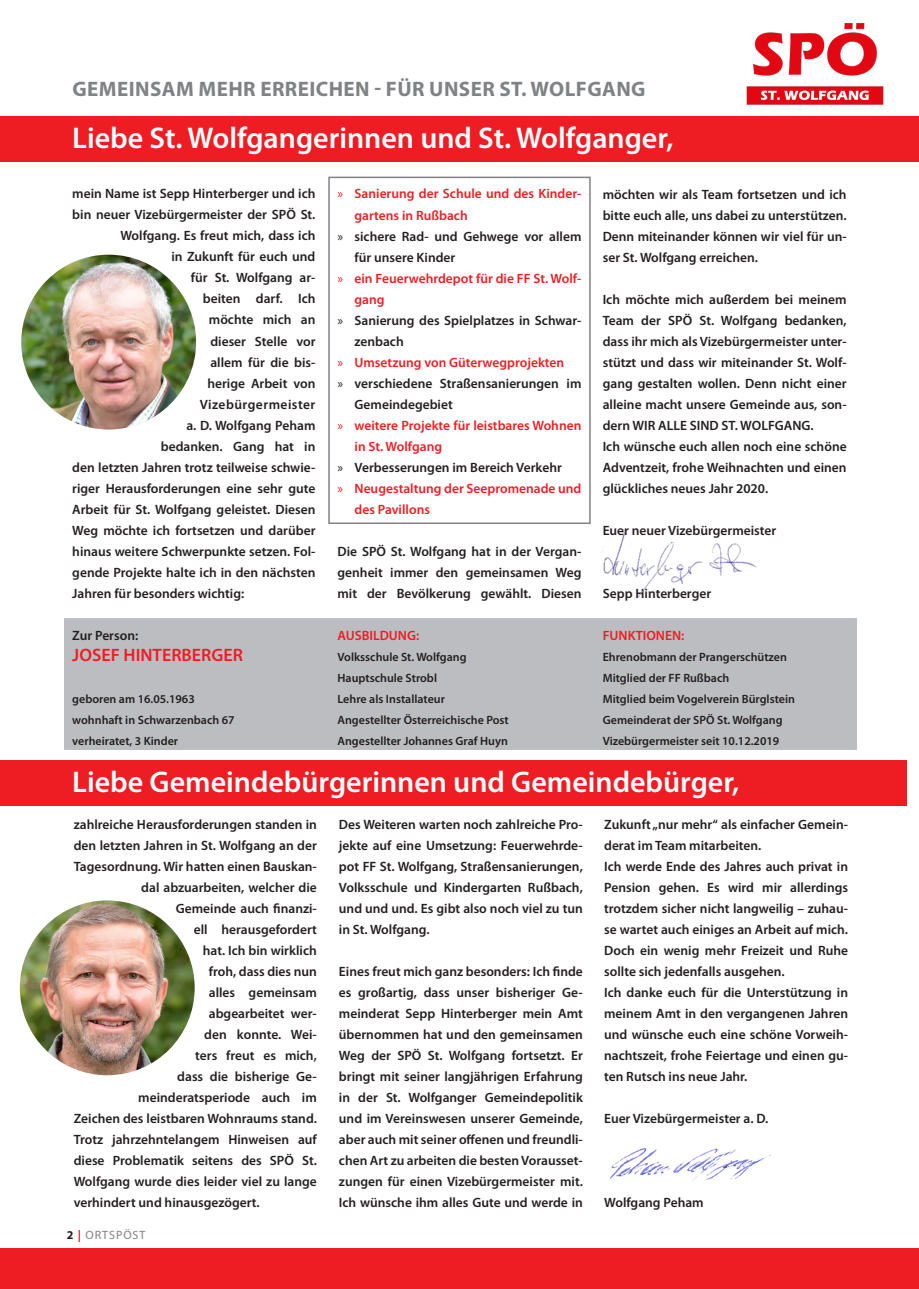
<style>
.page{position:relative;width:919px;height:1289px;background:#fff}
.page>*{position:absolute;margin:0;border:0;box-sizing:border-box;transform-origin:0 0}
.t1{font:600 30px "Myriad Pro";color:#fff}
.t2{font:700 21px "Myriad Pro";letter-spacing:.02em;color:#808285}
.t3{font:600 18px "Myriad Pro";color:#ee1d23}
.t4{font:600 13.5px/21px "Myriad Pro";color:#231f20;text-align:justify}
.t5{font:600 13.5px "Myriad Pro";color:#ee1d23}
.t6{font:600 13.5px "Myriad Pro";letter-spacing:.035em;color:#231f20}
.t7{font:600 12px/21px "Myriad Pro";color:#231f20}
.t8{font:12px "Myriad Pro";letter-spacing:.08em;color:#808285}
.s1{font-weight:400}
.s2{font-weight:700;color:#231f20}
.s3{font-weight:700;color:#ee1d23}
</style>
<div class="page">
<div style="left:0;top:760px;width:906px;height:45px;background:#ee1d23"></div>
<div style="left:0;top:116px;width:918px;height:46px;background:#ee1d23"></div>
<div style="left:0;top:1248px;width:918px;height:40px;background:#ee1d23"></div>
<img style="left:20px;top:900px;width:175px;height:175px;border-radius:87px">
<img style="left:610px;top:1148px;width:160px;height:34px">
<img style="left:21px;top:255px;width:175px;height:174px;border-radius:87px">
<div style="left:64px;top:618px;width:792px;height:132px;background:#bcbdc0"></div>
<div style="left:328px;top:177px;width:262px;height:347px;border:2px solid #808285"></div>
<img style="left:746px;top:23px;width:138px;height:82px">
<img style="left:601px;top:531px;width:155px;height:68px">
<h2 class="t2" style="left:72px;top:75px;width:574px">GEMEINSAM MEHR ERREICHEN - FÜR UNSER ST. WOLFGANG</h2>
<h1 class="t1" style="left:72px;top:119px;width:602px">Liebe St. Wolfgangerinnen und St. Wolfganger,</h1>
<p class="t4" style="left:72px;top:183px;width:245px">mein Name ist Sepp Hinterberger und ich</p>
<p class="t4" style="left:72px;top:204px;width:245px">bin neuer Vizebürgermeister der SPÖ St.</p>
<p class="t4" style="left:120px;top:225px;width:197px">Wolfgang. Es freut mich, dass ich</p>
<p class="t4" style="left:171px;top:246px;width:146px">in Zukunft für euch und</p>
<p class="t4" style="left:191px;top:267px;width:126px">für St. Wolfgang ar-</p>
<p class="t4" style="left:203px;top:288px;width:114px">beiten darf. Ich</p>
<p class="t4" style="left:209px;top:309px;width:108px">möchte mich an</p>
<p class="t4" style="left:210px;top:330px;width:107px">dieser Stelle vor</p>
<p class="t4" style="left:210px;top:351px;width:106px">allem für die bis-</p>
<p class="t4" style="left:207px;top:372px;width:109px">herige Arbeit von</p>
<p class="t6" style="left:200px;top:395px;width:117px">Vizebürgermeister</p>
<p class="t4" style="left:186px;top:414px;width:131px">a. D. Wolfgang Peham</p>
<p class="t4" style="left:161px;top:435px;width:156px">bedanken. Gang hat in</p>
<p class="t4" style="left:72px;top:456px;width:245px">den letzten Jahren trotz teilweise schwie-</p>
<p class="t4" style="left:72px;top:477px;width:244px">riger Herausforderungen eine sehr gute</p>
<p class="t4" style="left:72px;top:498px;width:245px">Arbeit für St. Wolfgang geleistet. Diesen</p>
<p class="t4" style="left:72px;top:519px;width:245px">Weg möchte ich fortsetzen und darüber</p>
<p class="t4" style="left:72px;top:540px;width:244px">hinaus weitere Schwerpunkte setzen. Fol-</p>
<p class="t4" style="left:72px;top:561px;width:244px">gende Projekte halte ich in den nächsten</p>
<p class="t4" style="left:72px;top:582px;width:173px">Jahren für besonders wichtig:</p>
<p class="t4" style="left:602px;top:183px;width:245px">möchten wir als Team fortsetzen und ich bitte euch alle, uns dabei zu unterstützen.<br>Denn miteinander können wir viel für un&shy;ser St. Wolfgang erreichen.</p>
<p class="t4" style="left:602px;top:288px;width:245px;text-align:left">Ich möchte mich außerdem bei meinem Team der SPÖ St. Wolfgang bedanken, dass ihr mich als Vizebürgermeister unter&shy;stützt und dass wir miteinander St. Wolf&shy;gang gestalten wollen. Denn nicht einer alleine macht unsere Gemeinde aus, son&shy;dern WIR ALLE SIND ST. WOLFGANG.<br>Ich wünsche euch allen noch eine schöne Adventzeit, frohe Weihnachten und einen glückliches neues Jahr 2020.</p>
<p class="t4" style="left:602px;top:519px;width:175px">Euer neuer Vizebürgermeister</p>
<p class="t5" style="left:337px;top:185px;width:245px"><span class="s1">»</span> Sanierung der Schule und des Kinder-</p>
<p class="t5" style="left:354px;top:206px;width:115px">gartens in Rußbach</p>
<p class="t4" style="left:337px;top:225px;width:245px"><span class="s1">»</span> sichere Rad- und Gehwege vor allem</p>
<p class="t4" style="left:354px;top:246px;width:102px">für unsere Kinder</p>
<p class="t5" style="left:337px;top:269px;width:245px"><span class="s1">»</span> ein Feuerwehrdepot für die FF St. Wolf-</p>
<p class="t5" style="left:354px;top:290px;width:32px">gang</p>
<p class="t4" style="left:337px;top:309px;width:245px"><span class="s1">»</span> Sanierung des Spielplatzes in Schwar-</p>
<p class="t4" style="left:354px;top:330px;width:51px">zenbach</p>
<p class="t5" style="left:337px;top:353px;width:228px"><span class="s1">»</span> Umsetzung von Güterwegprojekten</p>
<p class="t4" style="left:337px;top:372px;width:245px"><span class="s1">»</span> verschiedene Straßensanierungen im</p>
<p class="t4" style="left:354px;top:393px;width:100px">Gemeindegebiet</p>
<p class="t5" style="left:337px;top:416px;width:245px"><span class="s1">»</span> weitere Projekte für leistbares Wohnen</p>
<p class="t5" style="left:354px;top:437px;width:89px">in St. Wolfgang</p>
<p class="t4" style="left:337px;top:456px;width:226px"><span class="s1">»</span> Verbesserungen im Bereich Verkehr</p>
<p class="t5" style="left:337px;top:479px;width:245px"><span class="s1">»</span> Neugestaltung der Seepromenade und</p>
<p class="t5" style="left:354px;top:500px;width:77px">des Pavillons</p>
<p class="t4" style="left:337px;top:540px;width:245px">Die SPÖ St. Wolfgang hat in der Vergan&shy;genheit immer den gemeinsamen Weg mit der Bevölkerung gewählt. Diesen</p>
<p class="t4" style="left:602px;top:582px;width:110px">Sepp Hinterberger</p>
<p class="t4" style="left:72px;top:624px;width:67px">Zur Person:</p>
<h3 class="t3" style="left:72px;top:643px;width:172px">JOSEF HINTERBERGER</h3>
<p class="t7" style="left:72px;top:687px;width:164px">geboren am 16.05.1963 wohnhaft in Schwarzenbach 67 verheiratet, 3 Kinder</p>
<p class="t5" style="left:337px;top:626px;width:83px">AUSBILDUNG:</p>
<p class="t7" style="left:337px;top:645px;width:173px">Volksschule St. Wolfgang<br>Hauptschule Strobl<br>Lehre als Installateur<br>Angestellter Österreichische Post<br>Angestellter Johannes Graf Huyn</p>
<p class="t5" style="left:602px;top:626px;width:83px">FUNKTIONEN:</p>
<p class="t7" style="left:602px;top:645px;width:194px">Ehrenobmann der Prangerschützen Mitglied der FF Rußbach<br>Mitglied beim Vogelverein Bürglstein Gemeinderat der SPÖ St. Wolfgang Vizebürgermeister seit 10.12.2019</p>
<h1 class="t1" style="left:72px;top:763px;width:668px">Liebe Gemeindebürgerinnen und Gemeindebürger,</h1>
<p class="t4" style="left:74px;top:813px;width:244px">zahlreiche Herausforderungen standen in</p>
<p class="t4" style="left:74px;top:834px;width:245px">den letzten Jahren in St. Wolfgang an der</p>
<p class="t4" style="left:74px;top:855px;width:245px">Tagesordnung. Wir hatten einen Bauskan-</p>
<p class="t4" style="left:141px;top:876px;width:177px">dal abzuarbeiten, welcher die</p>
<p class="t4" style="left:176px;top:897px;width:143px">Gemeinde auch finanzi-</p>
<p class="t4" style="left:194px;top:918px;width:124px">ell herausgefordert</p>
<p class="t4" style="left:203px;top:939px;width:116px">hat. Ich bin wirklich</p>
<p class="t4" style="left:209px;top:960px;width:109px">froh, dass dies nun</p>
<p class="t4" style="left:209px;top:981px;width:109px">alles gemeinsam</p>
<p class="t4" style="left:209px;top:1002px;width:109px">abgearbeitet wer-</p>
<p class="t4" style="left:204px;top:1023px;width:114px">den konnte. Wei-</p>
<p class="t4" style="left:195px;top:1044px;width:123px">ters freut es mich,</p>
<p class="t4" style="left:177px;top:1065px;width:141px">dass die bisherige Ge-</p>
<p class="t4" style="left:138px;top:1086px;width:180px">meinderatsperiode auch im</p>
<p class="t4" style="left:74px;top:1107px;width:245px">Zeichen des leistbaren Wohnraums stand.</p>
<p class="t4" style="left:74px;top:1128px;width:245px">Trotz jahrzehntelangem Hinweisen auf</p>
<p class="t4" style="left:74px;top:1149px;width:244px">diese Problematik seitens des SPÖ St.</p>
<p class="t4" style="left:74px;top:1170px;width:245px">Wolfgang wurde dies leider viel zu lange</p>
<p class="t4" style="left:74px;top:1191px;width:187px">verhindert und hinausgezögert.</p>
<p class="t8" style="left:67px;top:1227px;width:80px"><span class="s2">2</span> <span class="s3">|</span> ORTSPÖST</p>
<p class="t4" style="left:339px;top:813px;width:245px">Des Weiteren warten noch zahlreiche Pro&shy;jekte auf eine Umsetzung: Feuerwehrde&shy;pot FF St. Wolfgang, Straßensanierungen, Volksschule und Kindergarten Rußbach, und und und. Es gibt also noch viel zu tun in St. Wolfgang.</p>
<p class="t4" style="left:339px;top:960px;width:245px">Eines freut mich ganz besonders: Ich finde es großartig, dass unser bisheriger Ge&shy;meinderat Sepp Hinterberger mein Amt übernommen hat und den gemeinsamen Weg der SPÖ St. Wolfgang fortsetzt. Er bringt mit seiner langjährigen Erfahrung in der St. Wolfganger Gemeindepolitik und im Vereinswesen unserer Gemeinde, aber auch mit seiner offenen und freundli&shy;chen Art zu arbeiten die besten Vorausset&shy;zungen für einen Vizebürgermeister mit.<br>Ich wünsche ihm alles Gute und werde in</p>
<p class="t4" style="left:604px;top:813px;width:245px;text-align:left">Zukunft „nur mehr“ als einfacher Gemein&shy;derat im Team mitarbeiten.<br>Ich werde Ende des Jahres auch privat in Pension gehen. Es wird mir allerdings trotzdem sicher nicht langweilig – zuhau&shy;se wartet auch einiges an Arbeit auf mich.<br>Doch ein wenig mehr Freizeit und Ruhe sollte sich jedenfalls ausgehen.<br>Ich danke euch für die Unterstützung in meinem Amt in den vergangenen Jahren und wünsche euch eine schöne Vorweih&shy;nachtszeit, frohe Feiertage und einen gu&shy;ten Rutsch ins neue Jahr.</p>
<p class="t4" style="left:604px;top:1107px;width:166px">Euer Vizebürgermeister a. D.</p>
<p class="t4" style="left:604px;top:1191px;width:101px">Wolfgang Peham</p>
</div>
